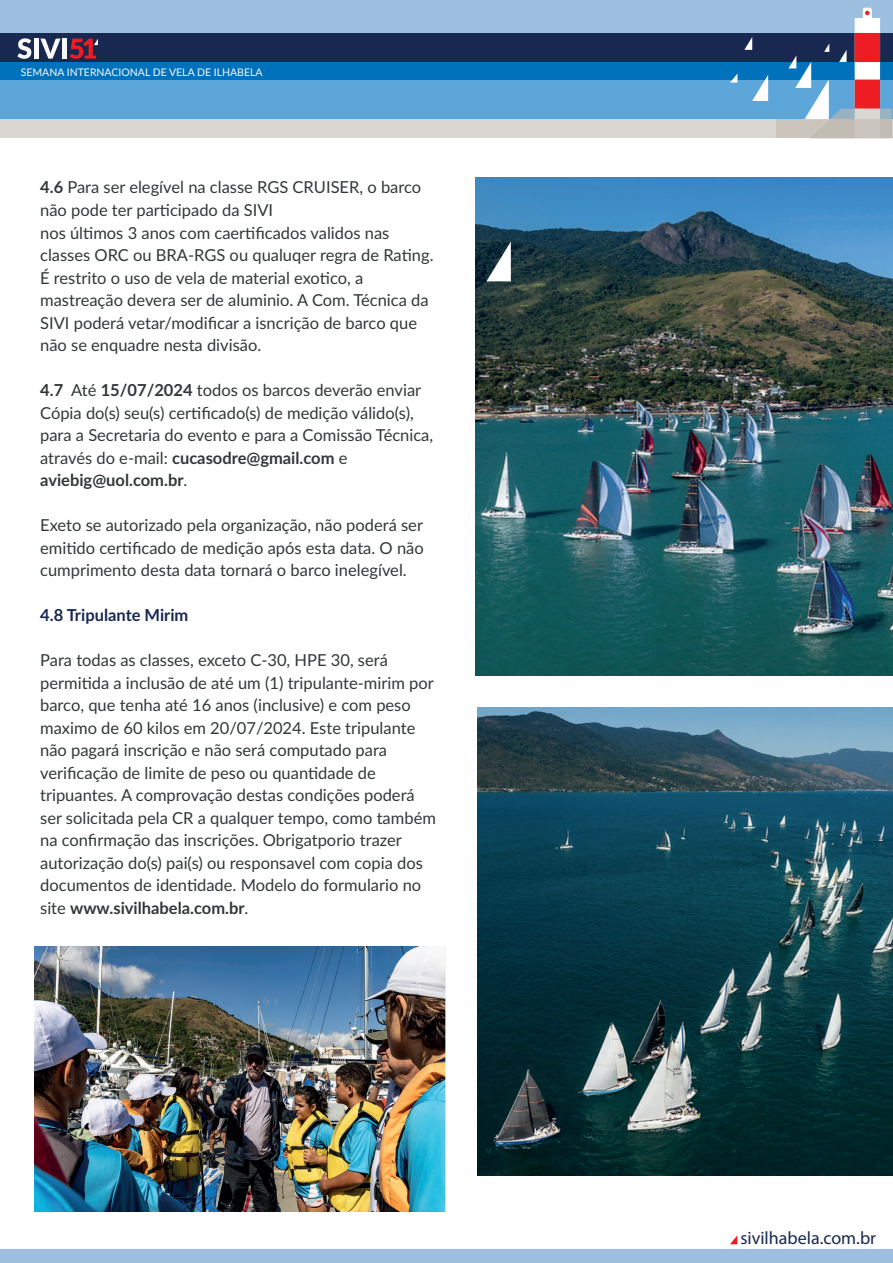
<style>
.page{position:relative;width:893px;height:1263px;background:#fff}
.page>*{position:absolute;margin:0;border:0;box-sizing:border-box;transform-origin:0 0}
.t1{font:18px "Myriad Pro";color:#182851}
.t2{font:16.5px/22.5px "Lato";color:#323738}
.t3{font:700 16.5px "Lato";color:#182851}
.t4{font:10.5px "Lato";color:#f7f8f7}
.s1{font-weight:700}
</style>
<div class="page">
<img style="left:478px;top:707px;width:415px;height:469px">
<img style="left:34px;top:946px;width:411px;height:265px">
<img style="left:476px;top:178px;width:417px;height:497px">
<div style="left:0;top:0;width:892px;height:33px;background:#9dc0e0"></div>
<div style="left:0;top:80px;width:892px;height:39px;background:#5da6da"></div>
<div style="left:863px;top:8px;width:9px;height:16px;background:#fff;border-radius:2px"></div>
<div style="left:0;top:62px;width:892px;height:18px;background:#0072bc"></div>
<div style="left:0;top:33px;width:892px;height:29px;background:#182851"></div>
<div style="left:0;top:119px;width:892px;height:19px;background:#dad6d1"></div>
<svg style="left:788px;top:11px;width:104px;height:127px"></svg>
<svg style="left:744px;top:37px;width:8px;height:13px"></svg>
<svg style="left:752px;top:75px;width:16px;height:26px"></svg>
<svg style="left:730px;top:74px;width:7px;height:9px"></svg>
<svg style="left:17px;top:38px;width:14px;height:21px"></svg>
<div style="left:34px;top:39px;width:5px;height:20px;background:#f9f9fb"></div>
<svg style="left:40px;top:39px;width:21px;height:20px"></svg>
<div style="left:62px;top:39px;width:5px;height:20px;background:#f4f5f6"></div>
<svg style="left:70px;top:39px;width:28px;height:20px"></svg>
<div style="left:0;top:1249px;width:893px;height:14px;background:#9dc0e0"></div>
<svg style="left:730px;top:1236px;width:7px;height:8px"></svg>
<svg style="left:486px;top:242px;width:25px;height:39px"></svg>
<p class="t4" style="left:21px;top:64px;width:243px">SEMANA INTERNACIONAL DE VELA DE ILHABELA</p>
<p class="t2" style="left:40px;top:176px;width:395px"><span class="s1">4.6</span> Para ser elegível na classe RGS CRUISER, o barco não pode ter participado da SIVI<br>nos últimos 3 anos com caertificados validos nas classes ORC ou BRA-RGS ou qualuqer regra de Rating.<br>É restrito o uso de vela de material exotico, a mastreação devera ser de aluminio. A Com. Técnica da SIVI poderá vetar/modificar a isncrição de barco que não se enquadre nesta divisão.</p>
<p class="t2" style="left:40px;top:378px;width:395px"><span class="s1">4.7</span> Até <span class="s1">15/07/2024</span> todos os barcos deverão enviar Cópia do(s) seu(s) certificado(s) de medição válido(s), para a Secretaria do evento e para a Comissão Técnica, através do e-mail: <span class="s1">cucasodre@gmail.com</span> e <span class="s1">aviebig@uol.com.br</span>.</p>
<p class="t2" style="left:40px;top:513px;width:385px;text-align:justify">Exeto se autorizado pela organização, não poderá ser emitido certificado de medição após esta data. O não cumprimento desta data tornará o barco inelegível.</p>
<p class="t3" style="left:40px;top:603px;width:150px">4.8 Tripulante Mirim</p>
<p class="t2" style="left:40px;top:648px;width:397px">Para todas as classes, exceto C-30, HPE 30, será permitida a inclusão de até um (1) tripulante-mirim por barco, que tenha até 16 anos (inclusive) e com peso maximo de 60 kilos em 20/07/2024. Este tripulante não pagará inscrição e não será computado para verificação de limite de peso ou quantidade de tripuantes. A comprovação destas condições poderá ser solicitada pela CR a qualquer tempo, como também na confirmação das inscrições. Obrigatporio trazer autorização do(s) pai(s) ou responsavel com copia dos documentos de identidade. Modelo do formulario no site <span class="s1">www.sivilhabela.com.br</span>.</p>
<p class="t1" style="left:740px;top:1227px;width:137px">sivilhabela.com.br</p>
</div>
